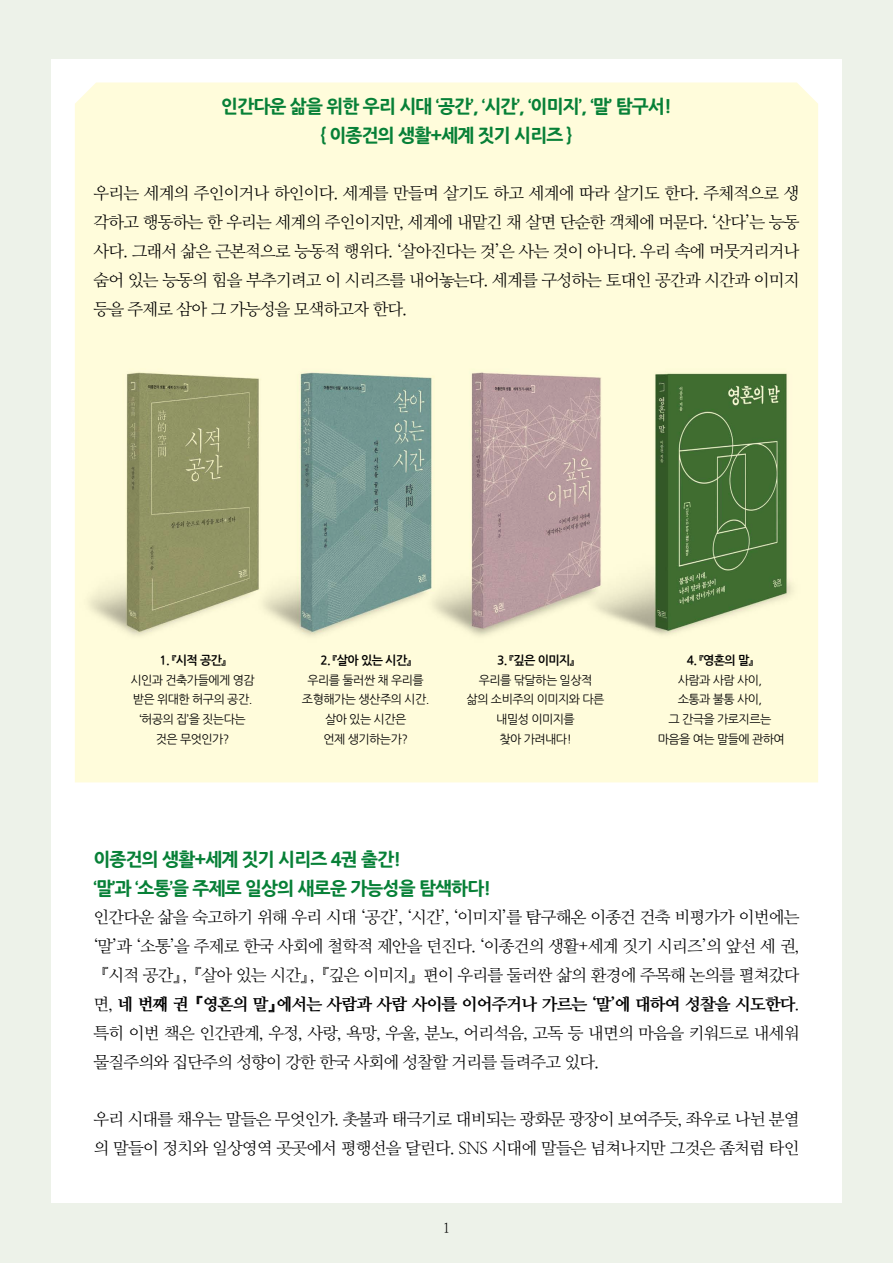
<style>
.page{position:relative;width:893px;height:1263px;background:#edf2e9}
.page>*{position:absolute;margin:0;border:0;box-sizing:border-box;transform-origin:0 0}
.t1{font:700 18px/29px "Nanum Gothic OTF Extra";letter-spacing:-.045em;color:#078037;text-align:center}
.t2{font:16.5px/29px "Nanum Myeongjo OTF";letter-spacing:-.045em;color:#000;text-align:justify}
.t3{font:700 16.5px "Nanum Myeongjo OTF Extra";letter-spacing:-.045em;color:#000}
.t4{font:13.5px "Nanum Myeongjo OTF";color:#000}
.t5{font:12px/19.5px "Nanum Gothic OTF";letter-spacing:-.045em;color:#000;text-align:center}
.t6{font:12px "Nanum Gothic OTF Bold";letter-spacing:-.045em;color:#000}
.s1{font-family:"Nanum Myeongjo OTF";font-weight:400}
</style>
<div class="page">
<div style="left:51px;top:60px;width:791px;height:1143px;background:#fff"></div>
<div style="left:75px;top:82px;width:743px;height:700px;background:#fffcdb"></div>
<img style="left:75px;top:357px;width:741px;height:298px">
<p class="t1" style="left:221px;top:92px;width:452px">인간다운 삶을 위한 우리 시대 ‘공간’, ‘시간’, ‘이미지’, ‘말’ 탐구서! { 이종건의 생활+세계 짓기 시리즈 }</p>
<p class="t2" style="left:94px;top:178px;width:707px">우리는 세계의 주인이거나 하인이다. 세계를 만들며 살기도 하고 세계에 따라 살기도 한다. 주체적으로 생 각하고 행동하는 한 우리는 세계의 주인이지만, 세계에 내맡긴 채 살면 단순한 객체에 머문다. ‘산다’는 능동 사다. 그래서 삶은 근본적으로 능동적 행위다. ‘살아진다는 것’은 사는 것이 아니다. 우리 속에 머뭇거리거나 숨어 있는 능동의 힘을 부추기려고 이 시리즈를 내어놓는다. 세계를 구성하는 토대인 공간과 시간과 이미지 등을 주제로 삼아 그 가능성을 모색하고자 한다.</p>
<p class="t6" style="left:159px;top:654px;width:68px">1. 『시적 공간』</p>
<p class="t5" style="left:130px;top:670px;width:126px">시인과 건축가들에게 영감 받은 위대한 허구의 공간. ‘허공의 집’을 짓는다는 것은 무엇인가?</p>
<p class="t6" style="left:320px;top:654px;width:92px">2. 『살아 있는 시간』</p>
<p class="t5" style="left:302px;top:670px;width:129px">우리를 둘러싼 채 우리를 조형해가는 생산주의 시간. 살아 있는 시간은<br>언제 생기하는가?</p>
<p class="t6" style="left:497px;top:654px;width:79px">3. 『깊은 이미지』</p>
<p class="t5" style="left:467px;top:670px;width:139px">우리를 닦달하는 일상적 삶의 소비주의 이미지와 다른 내밀성 이미지를<br>찾아 가려내다!</p>
<p class="t6" style="left:687px;top:654px;width:68px">4. 『영혼의 말』</p>
<p class="t5" style="left:658px;top:670px;width:129px">사람과 사람 사이,<br>소통과 불통 사이,<br>그 간극을 가로지르는 마음을 여는 말들에 관하여</p>
<p class="t1" style="left:94px;top:844px;width:399px;text-align:left">이종건의 생활+세계 짓기 시리즈 4권 출간!<br>‘말’과 ‘소통’을 주제로 일상의 새로운 가능성을 탐색하다!</p>
<p class="t2" style="left:94px;top:901px;width:707px">인간다운 삶을 숙고하기 위해 우리 시대 ‘공간’, ‘시간’, ‘이미지’를 탐구해온 이종건 건축 비평가가 이번에는 ‘말’과 ‘소통’을 주제로 한국 사회에 철학적 제안을 던진다. ‘이종건의 생활+세계 짓기 시리즈’의 앞선 세 권,『시적 공간』,『살아 있는 시간』,『깊은 이미지』편이 우리를 둘러싼 삶의 환경에 주목해 논의를 펼쳐갔다</p>
<p class="t3" style="left:94px;top:993px;width:707px"><span class="s1">면,</span> 네 번째 권『영혼의 말』에서는 사람과 사람 사이를 이어주거나 가르는 ‘말’에 대하여 성찰을 시도한다<span class="s1">.</span></p>
<p class="t2" style="left:94px;top:1017px;width:707px">특히 이번 책은 인간관계, 우정, 사랑, 욕망, 우울, 분노, 어리석음, 고독 등 내면의 마음을 키워드로 내세워 물질주의와 집단주의 성향이 강한 한국 사회에 성찰할 거리를 들려주고 있다.</p>
<p class="t2" style="left:94px;top:1104px;width:707px">우리 시대를 채우는 말들은 무엇인가. 촛불과 태극기로 대비되는 광화문 광장이 보여주듯, 좌우로 나뉜 분열 의 말들이 정치와 일상영역 곳곳에서 평행선을 달린다. SNS 시대에 말들은 넘쳐나지만 그것은 좀처럼 타인</p>
<p class="t4" style="left:443px;top:1219px;width:9px">1</p>
</div>
